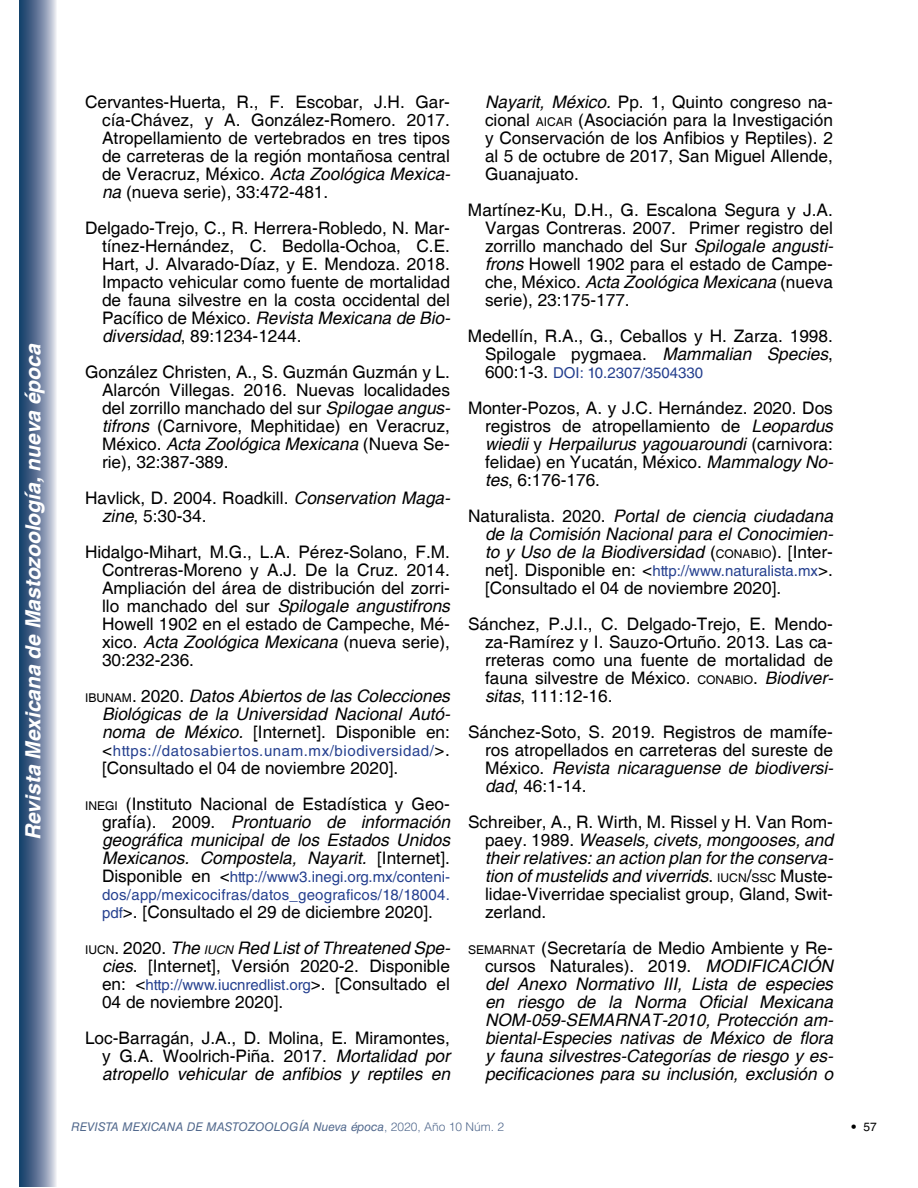
<style>
.page{position:relative;width:918px;height:1188px;background:#fff}
.page>*{position:absolute;margin:0;border:0;box-sizing:border-box;transform-origin:0 0}
.t1{font:italic 700 21px "Helvetica";color:#fff}
.t2{font:17.25px/18px "Helvetica";color:#000;text-align:justify}
.t3{font:italic 17.25px/18px "Helvetica";color:#000;text-align:justify}
.t4{font:15px/18px "Helvetica LT Std";color:#25408f}
.t5{font:15px "Helvetica LT Std";letter-spacing:.04em;color:#25408f}
.t6{font:italic 12px "Helvetica LT Std";color:#52698d}
.t7{font:12px "Helvetica LT Std";color:#000}
.s1{font-style:italic}
.s2{font-style:normal;font-size:12.15px}
.s3{font-style:normal}
.s4{font-family:"Helvetica";font-size:17.25px;color:#000}
.s5{font-size:12.15px}
.s6{font-family:"Helvetica LT Std";font-size:15px;color:#25408f}
.s7{font-style:italic;font-size:12.15px}
.s8{font-weight:300;font-style:normal}
.s9{font-weight:300}
</style>
<div class="page">
<svg style="left:20px;top:0;width:36px;height:1186px;background:#6b809e"></svg>
<p class="t1" style="left:20px;top:840px;width:498px;rotate:-90deg">Revista Mexicana de Mastozoología, nueva época</p>
<p class="t2" style="left:102px;top:94px;width:350px;text-indent:-17px">Cervantes-Huerta, R., F. Escobar, J.H. Gar&shy;cía-Chávez, y A. González-Romero. 2017.<br>Atropellamiento de vertebrados en tres tipos de carreteras de la región montañosa central de Veracruz, México. <span class="s1">Acta Zoológica Mexica&shy;na</span> (nueva serie), 33:472-481.</p>
<p class="t2" style="left:102px;top:219px;width:350px;text-indent:-17px">Delgado-Trejo, C., R. Herrera-Robledo, N. Mar&shy;tínez-Hernández, C. Bedolla-Ochoa, C.E.<br>Hart, J. Alvarado-Díaz, y E. Mendoza. 2018.<br>Impacto vehicular como fuente de mortalidad de fauna silvestre en la costa occidental del Pacífico de México. <span class="s1">Revista Mexicana de Bio&shy;diversidad</span>, 89:1234-1244.</p>
<p class="t2" style="left:102px;top:363px;width:350px;text-indent:-17px">González Christen, A., S. Guzmán Guzmán y L.<br>Alarcón Villegas. 2016. Nuevas localidades del zorrillo manchado del sur <span class="s1">Spilogae angus&shy;tifrons</span> (Carnivore, Mephitidae) en Veracruz, México. <span class="s1">Acta Zoológica Mexicana</span> (Nueva Se&shy;rie), 32:387-389.</p>
<p class="t2" style="left:102px;top:489px;width:350px;text-indent:-17px">Havlick, D. 2004. Roadkill. <span class="s1">Conservation Maga&shy;zine</span>, 5:30-34.</p>
<p class="t2" style="left:102px;top:543px;width:349px;text-indent:-17px">Hidalgo-Mihart, M.G., L.A. Pérez-Solano, F.M.<br>Contreras-Moreno y A.J. De la Cruz. 2014.<br>Ampliación del área de distribución del zorri&shy;llo manchado del sur <span class="s1">Spilogale angustifrons </span>Howell 1902 en el estado de Campeche, Mé&shy;xico. <span class="s1">Acta Zoológica Mexicana</span> (nueva serie), 30:232-236.</p>
<p class="t3" style="left:102px;top:688px;width:350px;text-indent:-17px"><span class="s2">IBUNAM</span><span class="s3">. 2020.</span> Datos Abiertos de las Colecciones Biológicas de la Universidad Nacional Autó&shy;noma de México. <span class="s3">[Internet]. Disponible en:</span></p>
<p class="t5" style="left:102px;top:742px;width:349px"><span class="s4">&lt;</span>https://datosabiertos.unam.mx/biodiversidad/<span class="s4">&gt;.</span></p>
<p class="t2" style="left:85px;top:751px;width:366px;line-height:36px;text-indent:17px">[Consultado el 04 de noviembre 2020].<br><span class="s5">INEGI</span> (Instituto Nacional de Estadística y Geo-</p>
<p class="t3" style="left:102px;top:814px;width:349px"><span class="s3">grafía). 2009.</span> Prontuario de información geográfica municipal de los Estados Unidos Mexicanos. Compostela, Nayarit. <span class="s3">[Internet].</span></p>
<p class="t4" style="left:102px;top:868px;width:349px"><span class="s4">Disponible en &lt;</span>http://www3.inegi.org.mx/conteni&shy;dos/app/mexicocifras/datos_geograficos/18/18004.</p>
<p class="t2" style="left:85px;top:895px;width:367px;line-height:36px;text-align:center"><span class="s6">pdf</span>&gt;. [Consultado el 29 de diciembre 2020].<br><span class="s5">IUCN</span>. 2020. <span class="s1">The</span> <span class="s7">IUCN</span> <span class="s1">Red List of Threatened Spe-</span></p>
<p class="t2" style="left:102px;top:958px;width:349px"><span class="s1">cies</span>. [Internet], Versión 2020-2. Disponible</p>
<p class="t4" style="left:102px;top:976px;width:349px"><span class="s4">en: &lt;</span>http://www.iucnredlist.org<span class="s4">&gt;. [Consultado el</span></p>
<p class="t2" style="left:85px;top:985px;width:366px;line-height:36px;text-indent:17px">04 de noviembre 2020].<br>Loc-Barragán, J.A., D. Molina, E. Miramontes,</p>
<p class="t3" style="left:102px;top:1048px;width:349px"><span class="s3">y G.A. Woolrich-Piña. 2017.</span> Mortalidad por atropello vehicular de anfibios y reptiles en</p>
<p class="t2" style="left:485px;top:94px;width:349px"><span class="s1">Nayarit, México.</span> Pp. 1, Quinto congreso na&shy;cional <span class="s5">AICAR</span> (Asociación para la Investigación y Conservación de los Anfibios y Reptiles). 2 al 5 de octubre de 2017, San Miguel Allende, Guanajuato.</p>
<p class="t2" style="left:485px;top:202px;width:350px;text-indent:-17px">Martínez-Ku, D.H., G. Escalona Segura y J.A.<br>Vargas Contreras. 2007. Primer registro del zorrillo manchado del Sur <span class="s1">Spilogale angusti&shy;frons</span> Howell 1902 para el estado de Campe&shy;che, México. <span class="s1">Acta Zoológica Mexicana</span> (nueva serie), 23:175-177.</p>
<p class="t2" style="left:468px;top:328px;width:366px;text-align:right">Medellín, R.A., G., Ceballos y H. Zarza. 1998.<br>Spilogale pygmaea. <span class="s1">Mammalian Species</span>,</p>
<p class="t4" style="left:485px;top:364px;width:220px"><span class="s4">600:1-3.</span> DOI: 10.2307/3504330</p>
<p class="t2" style="left:485px;top:400px;width:350px;text-indent:-17px">Monter-Pozos, A. y J.C. Hernández. 2020. Dos registros de atropellamiento de <span class="s1">Leopardus wiedii</span> y <span class="s1">Herpailurus yagouaroundi</span> (carnivora: felidae) en Yucatán, México. <span class="s1">Mammalogy No&shy;tes</span>, 6:176-176.</p>
<p class="t3" style="left:485px;top:508px;width:350px;text-indent:-17px"><span class="s3">Naturalista. 2020.</span> Portal de ciencia ciudadana de la Comisión Nacional para el Conocimien&shy;to y Uso de la Biodiversidad <span class="s3">(</span><span class="s2">CONABIO</span><span class="s3">). [Inter-</span></p>
<p class="t4" style="left:485px;top:562px;width:349px"><span class="s4">net]. Disponible en: &lt;</span>http://www.naturalista.mx<span class="s4">&gt;.</span></p>
<p class="t2" style="left:468px;top:571px;width:366px;line-height:36px;text-indent:17px">[Consultado el 04 de noviembre 2020].<br>Sánchez, P.J.I., C. Delgado-Trejo, E. Mendo-</p>
<p class="t2" style="left:485px;top:634px;width:350px">za-Ramírez y I. Sauzo-Ortuño. 2013. Las ca&shy;rreteras como una fuente de mortalidad de fauna silvestre de México. <span class="s5">CONABIO</span>. <span class="s1">Biodiver&shy;sitas</span>, 111:12-16.</p>
<p class="t2" style="left:485px;top:724px;width:350px;text-indent:-17px">Sánchez-Soto, S. 2019. Registros de mamífe&shy;ros atropellados en carreteras del sureste de México. <span class="s1">Revista nicaraguense de biodiversi&shy;dad</span>, 46:1-14.</p>
<p class="t2" style="left:485px;top:814px;width:350px;text-indent:-17px">Schreiber, A., R. Wirth, M. Rissel y H. Van Rom&shy;paey. 1989. <span class="s1">Weasels, civets, mongooses, and their relatives: an action plan for the conserva&shy;tion of mustelids and viverrids</span>. <span class="s5">IUCN</span>/<span class="s5">SSC</span> Muste&shy;lidae-Viverridae specialist group, Gland, Swit&shy;zerland.</p>
<p class="t3" style="left:485px;top:940px;width:350px;text-indent:-17px"><span class="s2">SEMARNAT</span> <span class="s3">(Secretaría de Medio Ambiente y Re&shy;cursos Naturales). 2019.</span> MODIFICACIÓN del Anexo Normativo III, Lista de especies en riesgo de la Norma Oficial Mexicana NOM-059-SEMARNAT-2010, Protección am&shy;biental-Especies nativas de México de flora y fauna silvestres-Categorías de riesgo y es&shy;pecificaciones para su inclusión, exclusión o</p>
<p class="t6" style="left:71px;top:1120px;width:435px">REVISTA MEXICANA DE MASTOZOOLOGÍA NUEVA ÉPOCA<span class="s8">, 2020, Año 10 Núm. 2</span></p>
<p class="t7" style="left:851px;top:1120px;width:28px"><span class="s9">•</span> 57</p>
</div>
